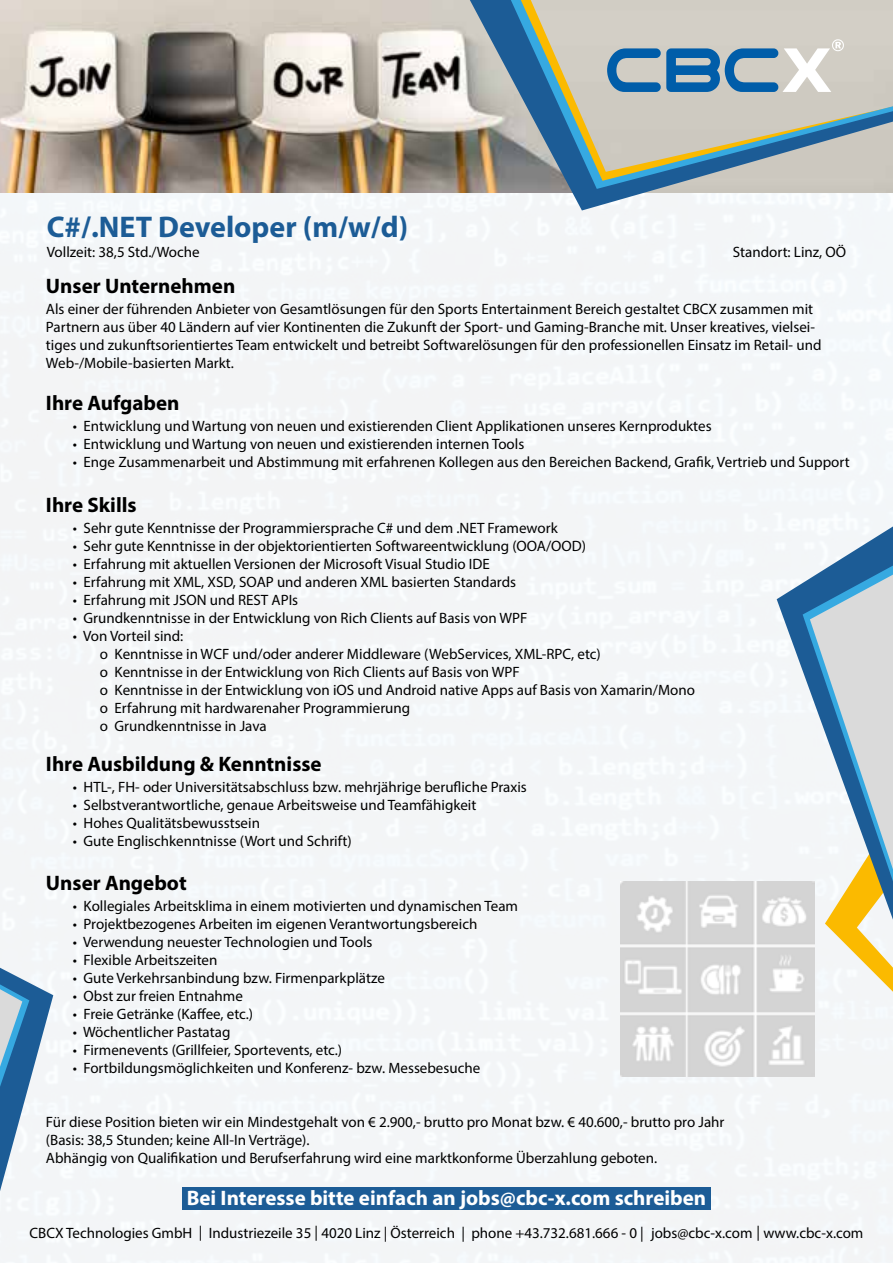
<style>
.page{position:relative;width:893px;height:1263px;background:#fff}
.page>*{position:absolute;margin:0;border:0;box-sizing:border-box;transform-origin:0 0}
.t1{font:700 30px "Myriad Pro";color:#1c5c96}
.t2{font:700 21px "Myriad Pro";color:#000}
.t3{font:700 21px "Myriad Pro";color:#fff}
.t4{font:15px/18px "Myriad Pro";color:#000}
</style>
<div class="page">
<div style="left:0;top:192px;width:893px;height:1071px;background:#f3f5f7"></div>
<img style="left:0;top:0;width:470px;height:192px">
<img style="left:620px;top:881px;width:195px;height:195px">
<svg style="left:782px;top:920px;width:111px;height:72px"></svg>
<svg style="left:777px;top:526px;width:116px;height:394px"></svg>
<svg style="left:0;top:968px;width:53px;height:223px"></svg>
<svg style="left:470px;top:0;width:423px;height:210px;background:#aab6b7"></svg>
<div style="left:182px;top:1187px;width:528px;height:22px;background:#1c5c96"></div>
<h1 class="t1" style="left:47px;top:208px;width:363px">C#/.NET Developer (m/w/d)</h1>
<p class="t4" style="left:47px;top:242px;width:154px">Vollzeit: 38,5 Std./Woche</p>
<p class="t4" style="left:733px;top:242px;width:115px">Standort: Linz, OÖ</p>
<h2 class="t2" style="left:46px;top:272px;width:191px">Unser Unternehmen</h2>
<p class="t4" style="left:46px;top:300px;width:777px">Als einer der führenden Anbieter von Gesamtlösungen für den Sports Entertainment Bereich gestaltet CBCX zusammen mit Partnern aus über 40 Ländern auf vier Kontinenten die Zukunft der Sport- und Gaming-Branche mit. Unser kreatives, vielsei&shy;tiges und zukunftsorientiertes Team entwickelt und betreibt Softwarelösungen für den professionellen Einsatz im Retail- und Web-/Mobile-basierten Markt.</p>
<h2 class="t2" style="left:46px;top:389px;width:135px">Ihre Aufgaben</h2>
<p class="t4" style="left:73px;top:417px;width:640px">• Entwicklung und Wartung von neuen und existierenden Client Applikationen unseres Kernproduktes</p>
<p class="t4" style="left:73px;top:435px;width:453px">• Entwicklung und Wartung von neuen und existierenden internen Tools</p>
<p class="t4" style="left:73px;top:453px;width:778px">• Enge Zusammenarbeit und Abstimmung mit erfahrenen Kollegen aus den Bereichen Backend, Grafik, Vertrieb und Support</p>
<h2 class="t2" style="left:46px;top:492px;width:92px">Ihre Skills</h2>
<p class="t4" style="left:73px;top:519px;width:486px">• Sehr gute Kenntnisse der Programmiersprache C# und dem .NET Framework</p>
<p class="t4" style="left:73px;top:537px;width:515px">• Sehr gute Kenntnisse in der objektorientierten Softwareentwicklung (OOA/OOD)</p>
<p class="t4" style="left:73px;top:555px;width:418px">• Erfahrung mit aktuellen Versionen der Microsoft Visual Studio IDE</p>
<p class="t4" style="left:73px;top:573px;width:445px">• Erfahrung mit XML, XSD, SOAP und anderen XML basierten Standards</p>
<p class="t4" style="left:73px;top:591px;width:227px">• Erfahrung mit JSON und REST APIs</p>
<p class="t4" style="left:73px;top:609px;width:456px">• Grundkenntnisse in der Entwicklung von Rich Clients auf Basis von WPF</p>
<p class="t4" style="left:100px;top:627px;width:596px;text-indent:-27px">• Von Vorteil sind:<br>o Kenntnisse in WCF und/oder anderer Middleware (WebServices, XML-RPC, etc)<br>o Kenntnisse in der Entwicklung von Rich Clients auf Basis von WPF<br>o Kenntnisse in der Entwicklung von iOS und Android native Apps auf Basis von Xamarin/Mono o Erfahrung mit hardwarenaher Programmierung<br>o Grundkenntnisse in Java</p>
<h2 class="t2" style="left:46px;top:750px;width:277px">Ihre Ausbildung &amp; Kenntnisse</h2>
<p class="t4" style="left:73px;top:777px;width:455px">• HTL-, FH- oder Universitätsabschluss bzw. mehrjährige berufliche Praxis</p>
<p class="t4" style="left:73px;top:795px;width:405px">• Selbstverantwortliche, genaue Arbeitsweise und Teamfähigkeit</p>
<p class="t4" style="left:73px;top:813px;width:189px">• Hohes Qualitätsbewusstsein</p>
<p class="t4" style="left:73px;top:831px;width:280px">• Gute Englischkenntnisse (Wort und Schrift)</p>
<h2 class="t2" style="left:46px;top:869px;width:142px">Unser Angebot</h2>
<p class="t4" style="left:73px;top:896px;width:447px">• Kollegiales Arbeitsklima in einem motivierten und dynamischen Team</p>
<p class="t4" style="left:73px;top:914px;width:406px">• Projektbezogenes Arbeiten im eigenen Verantwortungsbereich</p>
<p class="t4" style="left:73px;top:932px;width:301px">• Verwendung neuester Technologien und Tools</p>
<p class="t4" style="left:73px;top:950px;width:146px">• Flexible Arbeitszeiten</p>
<p class="t4" style="left:73px;top:968px;width:313px">• Gute Verkehrsanbindung bzw. Firmenparkplätze</p>
<p class="t4" style="left:73px;top:986px;width:172px">• Obst zur freien Entnahme</p>
<p class="t4" style="left:73px;top:1004px;width:182px">• Freie Getränke (Kaffee, etc.)</p>
<p class="t4" style="left:73px;top:1022px;width:159px">• Wöchentlicher Pastatag</p>
<p class="t4" style="left:73px;top:1040px;width:271px">• Firmenevents (Grillfeier, Sportevents, etc.)</p>
<p class="t4" style="left:73px;top:1058px;width:409px">• Fortbildungsmöglichkeiten und Konferenz- bzw. Messebesuche</p>
<p class="t4" style="left:46px;top:1112px;width:680px">Für diese Position bieten wir ein Mindestgehalt von € 2.900,- brutto pro Monat bzw. € 40.600,- brutto pro Jahr (Basis: 38,5 Stunden; keine All-In Verträge).<br>Abhängig von Qualifikation und Berufserfahrung wird eine marktkonforme Überzahlung geboten.</p>
<h2 class="t3" style="left:187px;top:1184px;width:521px">Bei Interesse bitte einfach an jobs@cbc-x.com schreiben</h2>
<p class="t4" style="left:30px;top:1224px;width:835px">CBCX Technologies GmbH | Industriezeile 35 | 4020 Linz | Österreich | phone +43.732.681.666 - 0 | jobs@cbc-x.com | www.cbc-x.com</p>
</div>
